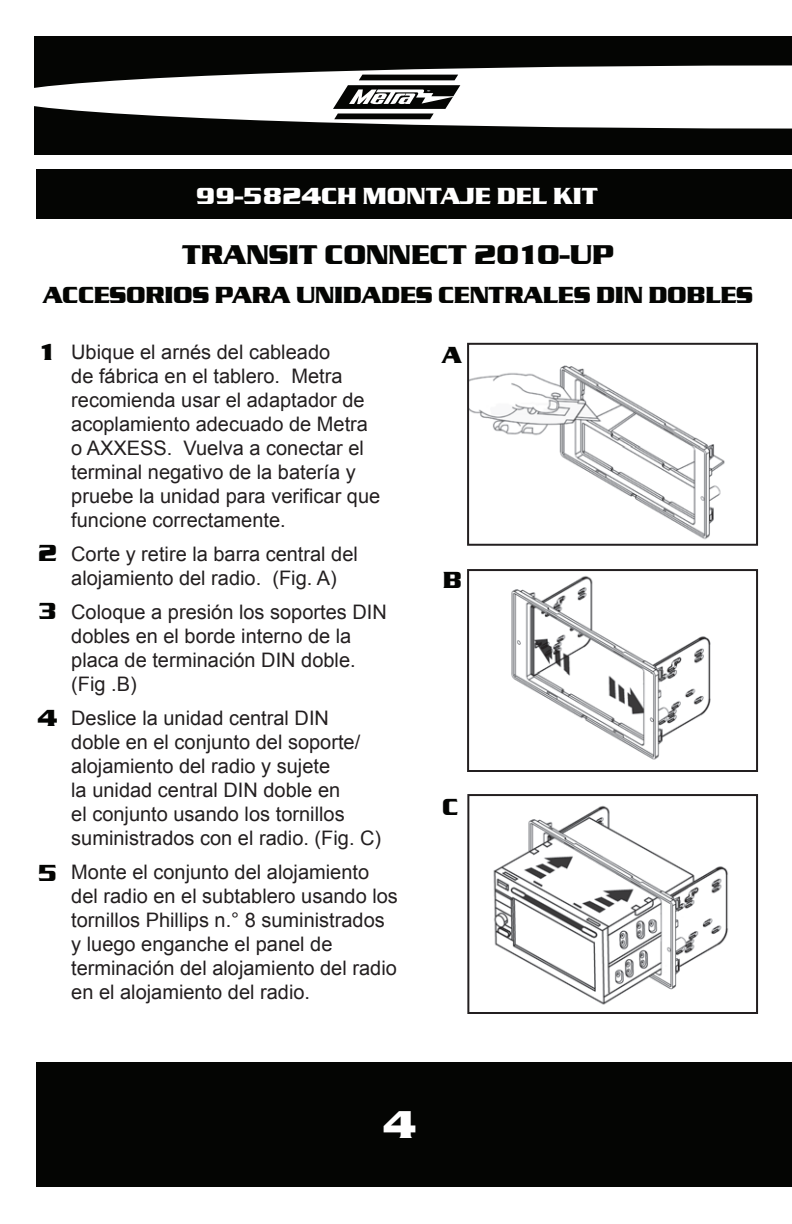
<style>
.page{position:relative;width:792px;height:1224px;background:#fff}
.page>*{position:absolute;margin:0;border:0;box-sizing:border-box;transform-origin:0 0}
.t1{font:700 40px "Serpentine D";color:#fff}
.t2{font:700 28px "Serpentine D";color:#040503}
.t3{font:700 24px "Serpentine D";letter-spacing:-.01em;color:#040503}
.t4{font:700 24px "Serpentine D";color:#fff}
.t5{font:20px/24px "Arial";color:#231f20}
</style>
<div class="page">
<div style="left:36px;top:1063px;width:756px;height:124px;background:#040503"></div>
<div style="left:34px;top:36px;width:758px;height:119px;background:#040503"></div>
<svg style="left:34px;top:65px;width:758px;height:64px;fill:#fff"></svg>
<div style="left:36px;top:169px;width:756px;height:50px;background:#040503"></div>
<svg style="left:333px;top:75px;width:127px;height:44px"></svg>
<img style="left:470px;top:365px;width:255px;height:175px">
<div style="left:467px;top:343px;width:291px;height:203px;border:2px solid #231f20"></div>
<img style="left:511px;top:576px;width:200px;height:184px">
<div style="left:467px;top:569px;width:291px;height:203px;border:2px solid #231f20"></div>
<img style="left:493px;top:805px;width:236px;height:200px">
<div style="left:467px;top:794px;width:291px;height:220px;border:2px solid #231f20"></div>
<p class="t4" style="left:196px;top:183px;width:404px">99-5824CH MONTAJE DEL KIT</p>
<h2 class="t2" style="left:182px;top:239px;width:433px">TRANSIT CONNECT 2010-UP</h2>
<p class="t3" style="left:43px;top:281px;width:712px">ACCESORIOS PARA UNIDADES CENTRALES DIN DOBLES</p>
<p class="t3" style="left:38px;top:339px;width:21px">1</p>
<p class="t3" style="left:38px;top:539px;width:21px">2</p>
<p class="t3" style="left:38px;top:598px;width:21px">3</p>
<p class="t3" style="left:38px;top:704px;width:21px">4</p>
<p class="t3" style="left:38px;top:860px;width:21px">5</p>
<p class="t5" style="left:71px;top:340px;width:311px">Ubique el arnés del cableado<br>de fábrica en el tablero. Metra recomienda usar el adaptador de acoplamiento adecuado de Metra o AXXESS. Vuelva a conectar el terminal negativo de la batería y pruebe la unidad para verificar que funcione correctamente.</p>
<p class="t5" style="left:71px;top:542px;width:288px">Corte y retire la barra central del alojamiento del radio. (Fig. A)</p>
<p class="t5" style="left:71px;top:600px;width:317px">Coloque a presión los soportes DIN dobles en el borde interno de la placa de terminación DIN doble. (Fig .B)</p>
<p class="t5" style="left:71px;top:706px;width:312px">Deslice la unidad central DIN doble en el conjunto del soporte/ alojamiento del radio y sujete<br>la unidad central DIN doble en<br>el conjunto usando los tornillos suministrados con el radio. (Fig. C)</p>
<p class="t5" style="left:71px;top:860px;width:328px">Monte el conjunto del alojamiento del radio en el subtablero usando los tornillos Phillips n.° 8 suministrados y luego enganche el panel de terminación del alojamiento del radio en el alojamiento del radio.</p>
<p class="t3" style="left:442px;top:341px;width:21px">A</p>
<p class="t3" style="left:443px;top:567px;width:21px">B</p>
<p class="t3" style="left:442px;top:793px;width:18px">C</p>
<h1 class="t1" style="left:383px;top:1102px;width:34px">4</h1>
</div>
